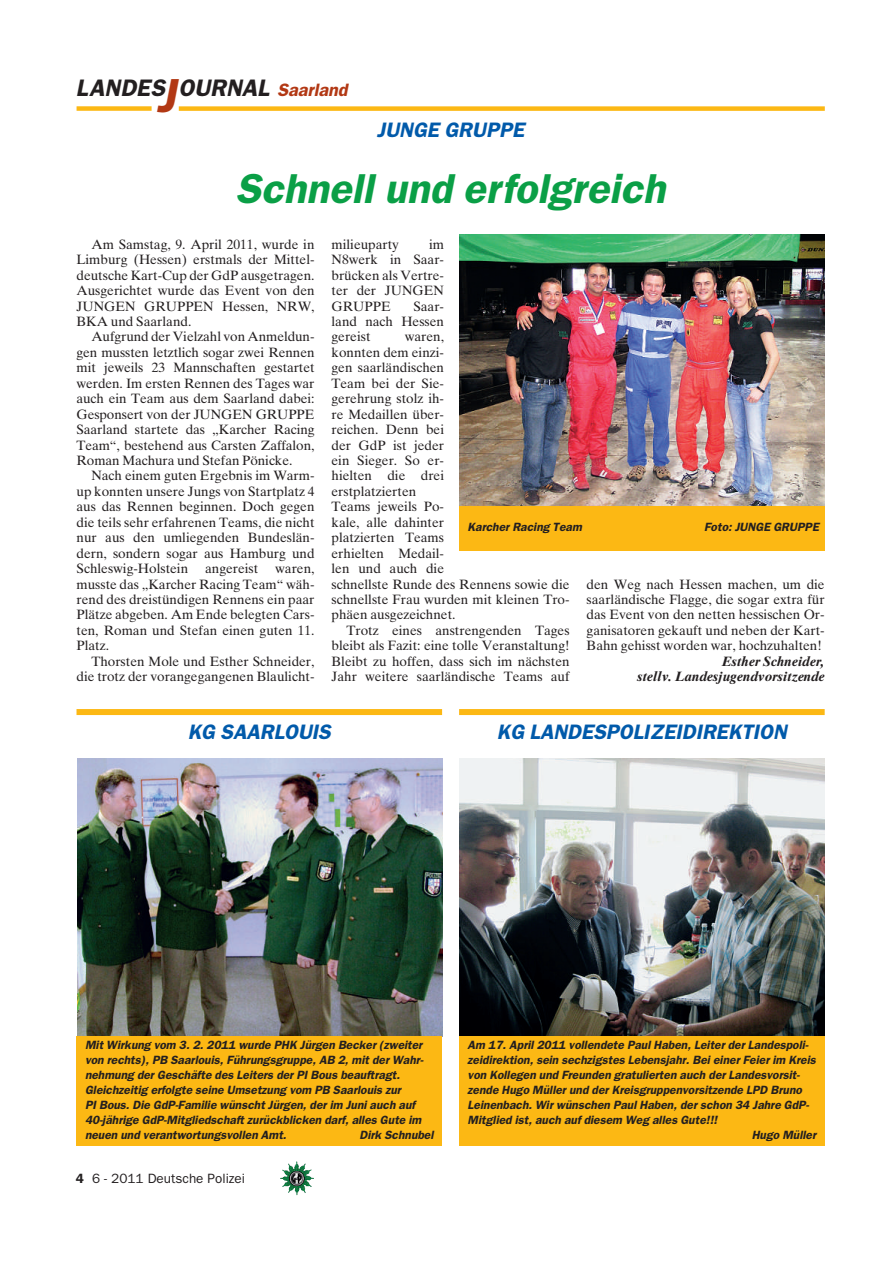
<style>
.page{position:relative;width:893px;height:1263px;background:#fff}
.page>*{position:absolute;margin:0;border:0;box-sizing:border-box;transform-origin:0 0}
.t1{font:42px "Franklin Gothic Demi Oblique OV YNMIAB";color:#0a9f46}
.t2{font:24px "Franklin Gothic Demi Oblique OV YNMIAB";color:#231f20}
.t3{font:21px "Franklin Gothic Demi Oblique OV YNMIAB";color:#015aaa}
.t4{font:13.5px/15.5px "Times Ten Roman OV TNMIAB";color:#231f20;text-align:justify}
.t5{font:13.5px/15.5px "Times Ten Bold Italic OV UNMIAB";color:#231f20;text-align:right}
.t6{font:13.5px "Franklin Gothic Book OV WNMIAB";color:#231f20}
.t7{font:12px/15px "Franklin Gothic Demi Oblique OV YNMIAB";color:#231f20}
.s1{font-size:48px;color:#b23814}
.s2{font-size:18px;color:#b23814}
.s3{font-family:"Franklin Gothic Demi OV VNMIAB"}
</style>
<div class="page">
<img style="left:282px;top:1163px;width:32px;height:32px">
<div style="left:77px;top:106px;width:75px;height:5px;background:#fcb814"></div>
<div style="left:179px;top:106px;width:646px;height:5px;background:#fcb814"></div>
<img style="left:78px;top:758px;width:364px;height:278px">
<img style="left:459px;top:758px;width:366px;height:278px">
<img style="left:459px;top:234px;width:366px;height:272px">
<div style="left:77px;top:1036px;width:365px;height:110px;background:#fcb814"></div>
<div style="left:459px;top:1036px;width:366px;height:110px;background:#fcb814"></div>
<div style="left:459px;top:506px;width:366px;height:45px;background:#fcb814"></div>
<div style="left:77px;top:709px;width:365px;height:6px;background:#fcb814"></div>
<div style="left:459px;top:709px;width:366px;height:6px;background:#fcb814"></div>
<h2 class="t2" style="left:76px;top:79px;width:273px">LANDES<span class="s1">J</span>OURNAL <span class="s2">Saarland</span></h2>
<h3 class="t3" style="left:377px;top:121px;width:149px">JUNGE GRUPPE</h3>
<h1 class="t1" style="left:236px;top:172px;width:431px">Schnell und erfolgreich</h1>
<p class="t4" style="left:77px;top:238px;width:240px;text-indent:15px">Am Samstag, 9. April 2011, wurde in Limburg (Hessen) erstmals der Mittel&shy;deutsche Kart-Cup der GdP ausgetragen.<br>Ausgerichtet wurde das Event von den JUNGEN GRUPPEN Hessen, NRW, BKA und Saarland.</p>
<p class="t4" style="left:77px;top:330px;width:240px;text-indent:15px">Aufgrund der Vielzahl von Anmeldun&shy;gen mussten letztlich sogar zwei Rennen mit jeweils 23 Mannschaften gestartet werden. Im ersten Rennen des Tages war auch ein Team aus dem Saarland dabei:<br>Gesponsert von der JUNGEN GRUPPE Saarland startete das „Karcher Racing Team“, bestehend aus Carsten Zaffalon, Roman Machura und Stefan Pönicke.</p>
<p class="t4" style="left:77px;top:469px;width:239px;text-indent:15px">Nach einem guten Ergebnis im Warm&shy;up konnten unsere Jungs von Startplatz 4 aus das Rennen beginnen. Doch gegen die teils sehr erfahrenen Teams, die nicht nur aus den umliegenden Bundeslän&shy;dern, sondern sogar aus Hamburg und Schleswig-Holstein</p>
<p class="t4" style="left:205px;top:562px;width:55px">angereist</p>
<p class="t4" style="left:77px;top:562px;width:239px;text-indent:199px">waren, musste das „Karcher Racing Team“ wäh&shy;rend des dreistündigen Rennens ein paar Plätze abgeben. Am Ende belegten Cars&shy;ten, Roman und Stefan einen guten 11.<br>Platz.</p>
<p class="t4" style="left:77px;top:655px;width:239px;text-align:right">Thorsten Mole und Esther Schneider, die trotz der vorangegangenen Blaulicht-</p>
<p class="t4" style="left:332px;top:238px;width:114px;text-indent:98px">im N8werk in Saar&shy;brücken als Vertre&shy;ter der JUNGEN GRUPPE</p>
<p class="t4" style="left:332px;top:238px;width:69px">milieuparty</p>
<p class="t4" style="left:332px;top:300px;width:114px;text-indent:82px">Saar&shy;land nach Hessen gereist</p>
<p class="t4" style="left:332px;top:330px;width:239px;text-align:left;text-indent:73px">waren,<br>konnten dem einzi-<br>gen saarländischen<br>Team bei der Sie-<br>gerehrung stolz ih-<br>re Medaillen über-<br>reichen. Denn bei<br>der GdP ist jeder<br>ein Sieger. So er-<br>hielten die drei<br>erstplatzierten<br>Teams jeweils Po-<br>kale, alle dahinter<br>platzierten Teams<br>erhielten Medail-<br>len und auch die<br>schnellste Runde des Rennens sowie die schnellste Frau wurden mit kleinen Tro&shy;phäen ausgezeichnet.</p>
<p class="t4" style="left:332px;top:624px;width:239px;text-indent:15px">Trotz eines anstrengenden Tages bleibt als Fazit: eine tolle Veranstaltung!<br>Bleibt zu hoffen, dass sich im nächsten Jahr weitere saarländische Teams auf</p>
<p class="t7" style="left:468px;top:521px;width:116px">Karcher Racing Team</p>
<p class="t7" style="left:704px;top:521px;width:116px">Foto: JUNGE GRUPPE</p>
<p class="t4" style="left:587px;top:578px;width:240px">den Weg nach Hessen machen, um die saarländische Flagge, die sogar extra für das Event von den netten hessischen Or&shy;ganisatoren gekauft und neben der Kart-Bahn gehisst worden war, hochzuhalten!</p>
<p class="t5" style="left:637px;top:655px;width:189px">Esther Schneider,<br>stellv. Landesjugendvorsitzende</p>
<h3 class="t3" style="left:188px;top:724px;width:145px">KG SAARLOUIS</h3>
<h3 class="t3" style="left:497px;top:724px;width:291px">KG LANDESPOLIZEIDIREKTION</h3>
<p class="t7" style="left:85px;top:1038px;width:340px">Mit Wirkung vom 3. 2. 2011 wurde PHK Jürgen Becker (zweiter von rechts), PB Saarlouis, Führungsgruppe, AB 2, mit der Wahr&shy;nehmung der Geschäfte des Leiters der PI Bous beauftragt.<br>Gleichzeitig erfolgte seine Umsetzung vom PB Saarlouis zur<br>PI Bous. Die GdP-Familie wünscht Jürgen, der im Juni auch auf 40-jährige GdP-Mitgliedschaft zurückblicken darf, alles Gute im neuen und verantwortungsvollen Amt.</p>
<p class="t7" style="left:359px;top:1128px;width:76px">Dirk Schnubel</p>
<p class="t6" style="left:76px;top:1173px;width:171px"><span class="s3">4</span> 6 - 2011 Deutsche Polizei</p>
<p class="t7" style="left:468px;top:1038px;width:342px">Am 17. April 2011 vollendete Paul Haben, Leiter der Landespoli-</p>
<p class="t7" style="left:468px;top:1053px;width:350px">zeidirektion, sein sechzigstes Lebensjahr. Bei einer Feier im Kreis</p>
<p class="t7" style="left:468px;top:1068px;width:334px">von Kollegen und Freunden gratulierten auch der Landesvorsit-</p>
<p class="t7" style="left:468px;top:1083px;width:336px">zende Hugo Müller und der Kreisgruppenvorsitzende LPD Bruno</p>
<p class="t7" style="left:468px;top:1098px;width:343px">Leinenbach. Wir wünschen Paul Haben, der schon 34 Jahre GdP-</p>
<p class="t7" style="left:468px;top:1113px;width:251px">Mitglied ist, auch auf diesem Weg alles Gute!!!</p>
<p class="t7" style="left:752px;top:1128px;width:66px">Hugo Müller</p>
</div>
